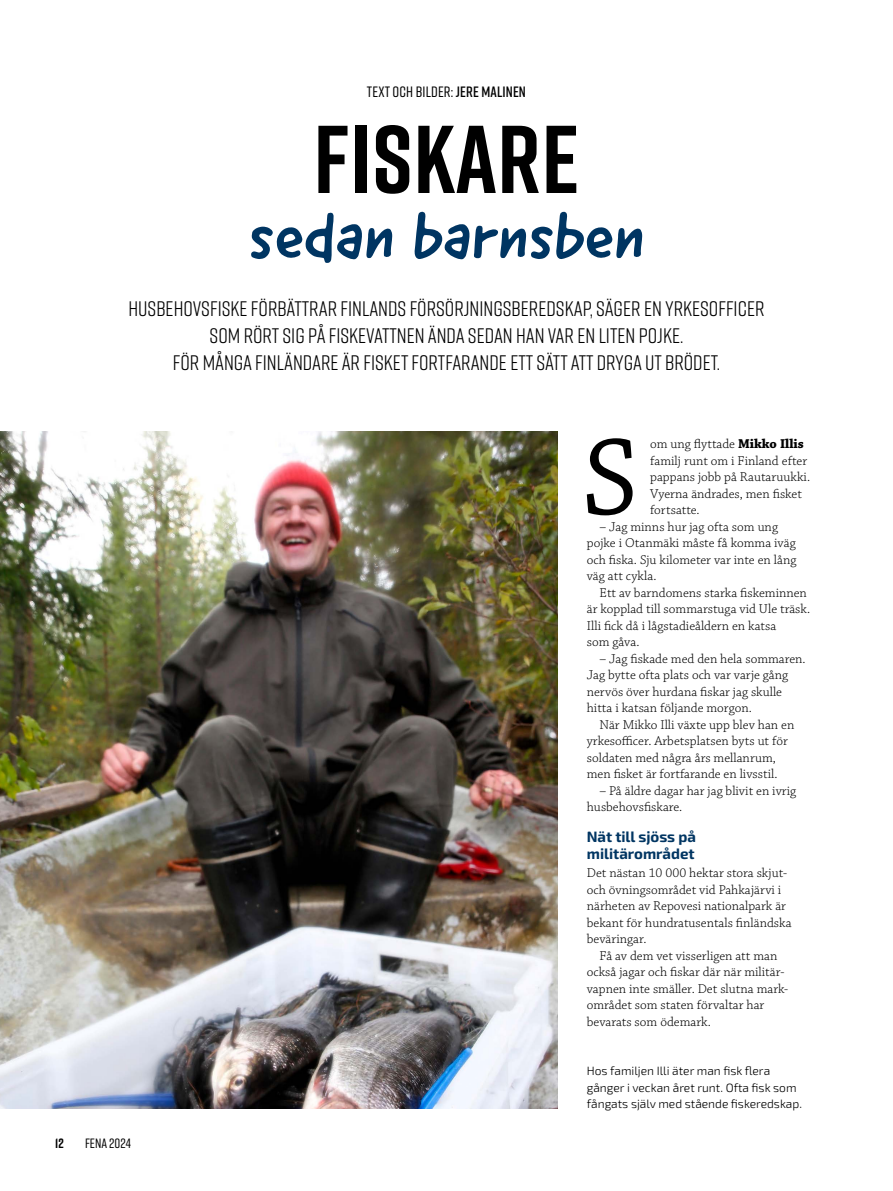
<style>
.page{position:relative;width:893px;height:1191px;background:#fff}
.page>*{position:absolute;margin:0;border:0;box-sizing:border-box;transform-origin:0 0}
.Leipis_1__rivi_ANF{font:115.05px "Chaparral Pro";color:#000}
.Pääotsikko_Good_dog{font:700 96px "Rift";letter-spacing:.01em;color:#000}
.Pääotsikko_Good_dog-2{font:66px "Good Dog New";color:#003562}
.Ingressi{font:21px/27px "Rift";color:#000;text-align:center}
.Väliotsikko_10_pt__groteski{font:15px/16.5px "Exo 2";color:#003562}
.Teksti_ja_kuvat{font:500 15px "Rift";letter-spacing:.01em;color:#000}
.Leipis__antikva_9_pt{font:300 13.5px/16.5px "Chaparral Pro";color:#000}
.Leipis_1__rivi{font:300 13.5px/16.5px "Chaparral Pro";color:#000}
.Leipis_1__rivi_ANF-2{font:300 13.5px/16.5px "Chaparral Pro";color:#000}
.t1{font:500 13.5px "Rift";color:#000}
.t2{font:700 13.5px "Rift";color:#000}
.Kuvateksti{font:300 12px/16.5px "Exo 2";color:#000}
.s1{font-weight:600}
.s2{font-weight:700}
</style>
<div class="page">
<img style="left:0;top:432px;width:557px;height:676px">
<p class="Teksti_ja_kuvat" style="left:367px;top:81px;width:161px">TEXT OCH BILDER: <span class="s1">JERE MALINEN</span></p>
<h2 class="Pääotsikko_Good_dog" style="left:314px;top:91px;width:267px">FISKARE</h2>
<h2 class="Pääotsikko_Good_dog-2" style="left:248px;top:193px;width:397px">sedan barnsben</h2>
<p class="Ingressi" style="left:128px;top:294px;width:638px">HUSBEHOVSFISKE FÖRBÄTTRAR FINLANDS FÖRSÖRJNINGSBEREDSKAP, SÄGER EN YRKESOFFICER<br>SOM RÖRT SIG PÅ FISKEVATTNEN ÄNDA SEDAN HAN VAR EN LITEN POJKE.</p>
<p class="Ingressi" style="left:173px;top:348px;width:549px">FÖR MÅNGA FINLÄNDARE ÄR FISKET FORTFARANDE ETT SÄTT ATT DRYGA UT BRÖDET.</p>
<p class="Leipis_1__rivi_ANF" style="left:582px;top:414px;width:58px">S</p>
<p class="Leipis_1__rivi_ANF-2" style="left:650px;top:436px;width:161px">om ung flyttade <span class="s2">Mikko Illis </span>familj runt om i Finland efter pappans jobb på Rautaruukki.<br>Vyerna ändrades, men fisket fortsatte.</p>
<p class="Leipis__antikva_9_pt" style="left:587px;top:519px;width:211px;text-indent:13px">– Jag minns hur jag ofta som ung pojke i Otanmäki måste få komma iväg och fiska. Sju kilometer var inte en lång väg att cykla.</p>
<p class="Leipis__antikva_9_pt" style="left:587px;top:585px;width:225px;text-indent:13px">Ett av barndomens starka fiskeminnen är kopplad till sommarstuga vid Ule träsk.<br>Illi fick då i lågstadieåldern en katsa<br>som gåva.</p>
<p class="Leipis__antikva_9_pt" style="left:587px;top:651px;width:220px;text-indent:13px">– Jag fiskade med den hela sommaren.<br>Jag bytte ofta plats och var varje gång nervös över hurdana fiskar jag skulle hitta i katsan följande morgon.</p>
<p class="Leipis__antikva_9_pt" style="left:587px;top:717px;width:209px;text-indent:13px">När Mikko Illi växte upp blev han en yrkesofficer. Arbetsplatsen byts ut för soldaten med några års mellanrum, men fisket är fortfarande en livsstil.</p>
<p class="Leipis__antikva_9_pt" style="left:587px;top:783px;width:211px;text-indent:13px">– På äldre dagar har jag blivit en ivrig husbehovsfiskare.</p>
<h3 class="Väliotsikko_10_pt__groteski" style="left:587px;top:828px;width:111px">Nät till sjöss på militärområdet</h3>
<p class="Leipis_1__rivi" style="left:587px;top:865px;width:206px">Det nästan 10 000 hektar stora skjut&shy;och övningsområdet vid Pahkajärvi i närheten av Repovesi nationalpark är bekant för hundratusentals finländska beväringar.</p>
<p class="Leipis__antikva_9_pt" style="left:587px;top:948px;width:202px;text-indent:13px">Få av dem vet visserligen att man också jagar och fiskar där när militär&shy;vapnen inte smäller. Det slutna mark&shy;området som staten förvaltar har bevarats som ödemark.</p>
<p class="t2" style="left:55px;top:1134px;width:10px">12</p>
<p class="t1" style="left:85px;top:1134px;width:47px">FENA 2024</p>
<p class="Kuvateksti" style="left:587px;top:1062px;width:217px">Hos familjen Illi äter man fisk flera gånger i veckan året runt. Ofta fisk som fångats själv med stående fiskeredskap.</p>
</div>
